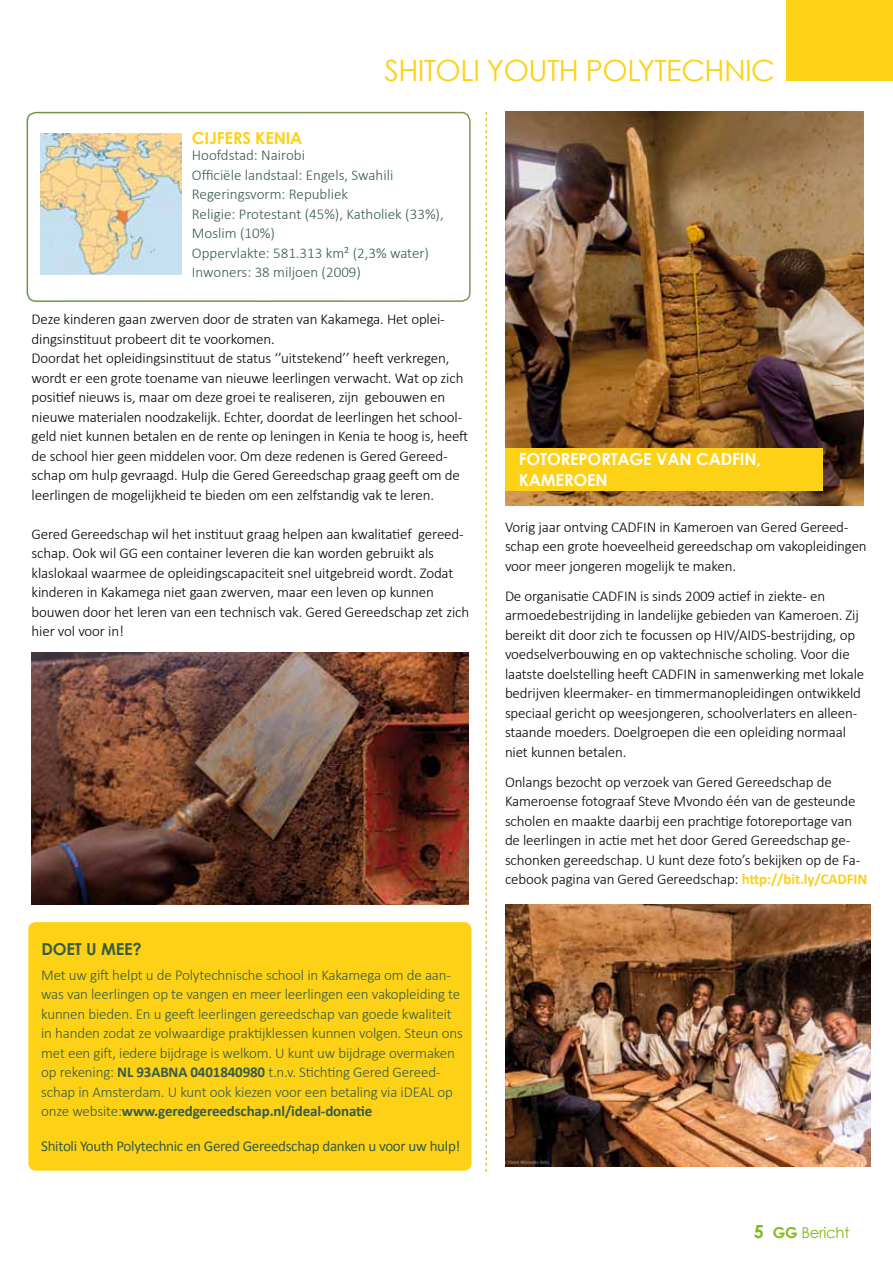
<style>
.page{position:relative;width:893px;height:1263px;background:#fff}
.page>*{position:absolute;margin:0;border:0;box-sizing:border-box;transform-origin:0 0}
.t1{font:29.25px "Century Gothic";letter-spacing:-.02em;color:#fdd115}
.t2{font:700 16.5px "Century Gothic";letter-spacing:-.01em;color:#fff}
.t3{font:700 16.5px "Century Gothic";letter-spacing:-.01em;color:#fdd115}
.t4{font:700 16.5px "Century Gothic";color:#375c48}
.t5{font:300 15px/19.5px "Calibri";letter-spacing:-.01em;color:#000}
.t6{font:300 15px/19.5px "Calibri";letter-spacing:-.01em;color:#375c48}
.t7{font:15px "Calibri";letter-spacing:-.02em;color:#375c48}
.t8{font:15px "Century Gothic";letter-spacing:-.02em;color:#83b81a}
.s1{font-weight:700}
.s2{font-weight:700;color:#fdd115}
.s3{font-weight:700;font-size:18px}
</style>
<div class="page">
<div style="left:787px;top:0;width:106px;height:81px;background:#fdd115"></div>
<div style="left:28px;top:921px;width:444px;height:250px;background:#fdd115;border-radius:9px"></div>
<div style="left:27px;top:920px;width:446px;height:252px;border:2px solid #fff;border-radius:9px"></div>
<img style="left:40px;top:133px;width:142px;height:142px">
<div style="left:27px;top:112px;width:444px;height:190px;border:2px solid #fff;border-radius:9px"></div>
<img style="left:32px;top:652px;width:436px;height:252px">
<svg style="left:486px;top:112px;width:1px;height:1060px"></svg>
<img style="left:505px;top:112px;width:359px;height:393px">
<div style="left:505px;top:448px;width:317px;height:43px;background:#fdd115"></div>
<img style="left:505px;top:904px;width:365px;height:263px">
<h1 class="t1" style="left:384px;top:52px;width:288px">SHITOLI YOUTH POLYTECH</h1>
<h1 class="t1" style="left:724px;top:52px;width:36px">NIC</h1>
<p class="t3" style="left:192px;top:128px;width:112px">CIJFERS KENIA</p>
<p class="t6" style="left:192px;top:145px;width:253px">Hoofdstad: Nairobi<br>Officiële landstaal: Engels, Swahili<br>Regeringsvorm: Republiek<br>Religie: Protestant (45%), Katholiek (33%),<br>Moslim (10%)<br>Oppervlakte: 581.313 km² (2,3% water)<br>Inwoners: 38 miljoen (2009)</p>
<p class="t5" style="left:32px;top:309px;width:438px">Deze kinderen gaan zwerven door de straten van Kakamega. Het oplei&shy;dingsinstituut probeert dit te voorkomen.<br>Doordat het opleidingsinstituut de status ‘’uitstekend’’ heeft verkregen, wordt er een grote toename van nieuwe leerlingen verwacht. Wat op zich positief nieuws is, maar om deze groei te realiseren, zijn gebouwen en nieuwe materialen noodzakelijk. Echter, doordat de leerlingen het school&shy;geld niet kunnen betalen en de rente op leningen in Kenia te hoog is, heeft de school hier geen middelen voor. Om deze redenen is Gered Gereed&shy;schap om hulp gevraagd. Hulp die Gered Gereedschap graag geeft om de leerlingen de mogelijkheid te bieden om een zelfstandig vak te leren.</p>
<p class="t5" style="left:32px;top:523px;width:439px">Gered Gereedschap wil het instituut graag helpen aan kwalitatief gereed&shy;schap. Ook wil GG een container leveren die kan worden gebruikt als klaslokaal waarmee de opleidingscapaciteit snel uitgebreid wordt. Zodat kinderen in Kakamega niet gaan zwerven, maar een leven op kunnen bouwen door het leren van een technisch vak. Gered Gereedschap zet zich hier vol voor in!</p>
<p class="t4" style="left:41px;top:939px;width:71px">DOET UMEE</p>
<p class="t4" style="left:133px;top:939px;width:11px">?</p>
<p class="t6" style="left:41px;top:964px;width:423px">Met uw gift helpt u de Polytechnische school in Kakamega om de aan&shy;was van leerlingen op te vangen en meer leerlingen een vakopleiding te kunnen bieden. En u geeft leerlingen gereedschap van goede kwaliteit in handen zodat ze volwaardige praktijklessen kunnen volgen. Steun ons met een gift, iedere bijdrage is welkom. U kunt uw bijdrage overmaken op rekening: <span class="s1">NL 93ABNA 0401840980</span> t.n.v. Stichting Gered Gereed&shy;schap in Amsterdam. U kunt ook kiezen voor een betaling via iDEAL op onze website:<span class="s1">www.geredgereedschap.nl/ideal-donatie</span></p>
<p class="t7" style="left:41px;top:1136px;width:421px">Shitoli Youth Polytechnic en Gered Gereedschap danken u voor uw hulp!</p>
<p class="t2" style="left:519px;top:448px;width:72px">FOTOREPORTAG</p>
<p class="t2" style="left:643px;top:448px;width:26px">E VAN</p>
<p class="t2" style="left:696px;top:448px;width:67px">CADFIN,</p>
<p class="t2" style="left:519px;top:469px;width:90px">KAME ROEN</p>
<p class="t5" style="left:505px;top:516px;width:363px">Vorig jaar ontving CADFIN in Kameroen van Gered Gereed&shy;schap een grote hoeveelheid gereedschap om vakopleidingen voor meer jongeren mogelijk te maken.</p>
<p class="t5" style="left:505px;top:585px;width:361px">De organisatie CADFIN is sinds 2009 actief in ziekte- en armoedebestrijding in landelijke gebieden van Kameroen. Zij bereikt dit door zich te focussen op HIV/AIDS-bestrijding, op voedselverbouwing en op vaktechnische scholing. Voor die laatste doelstelling heeft CADFIN in samenwerking met lokale bedrijven kleermaker- en timmermanopleidingen ontwikkeld speciaal gericht op weesjongeren, schoolverlaters en alleen&shy;staande moeders. Doelgroepen die een opleiding normaal niet kunnen betalen.</p>
<p class="t5" style="left:505px;top:771px;width:364px">Onlangs bezocht op verzoek van Gered Gereedschap de Kameroense fotograaf Steve Mvondo één van de gesteunde scholen en maakte daarbij een prachtige fotoreportage van de leerlingen in actie met het door Gered Gereedschap ge&shy;schonken gereedschap. U kunt deze foto’s bekijken op de Fa&shy;cebook pagina van Gered Gereedschap: <span class="s2">http://bit.ly/CADFIN</span></p>
<p class="t8" style="left:754px;top:1224px;width:97px"><span class="s3">5</span> <span class="s1">GG</span> BERICHT</p>
</div>
